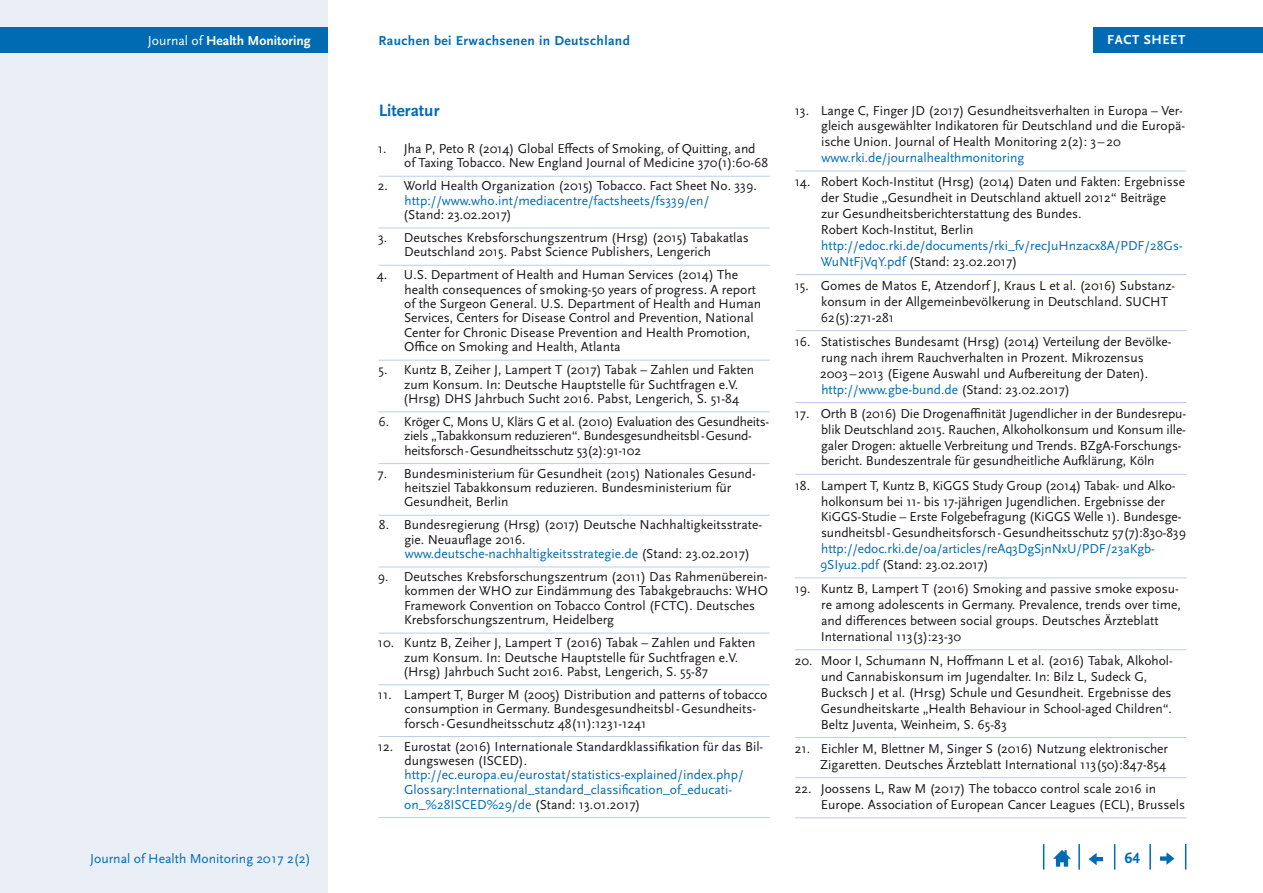
<style>
.page{position:relative;width:1263px;height:893px;background:#fff}
.page>*{position:absolute;margin:0;border:0;box-sizing:border-box;transform-origin:0 0}
.t1{font:700 17.25px "Scala Sans Pro";color:#006bb3}
.t2{font:700 15.75px "Scala Sans Pro";color:#006bb3}
.t3{font:700 13.65px "Scala Sans Pro";letter-spacing:.03em;color:#006bb3}
.t4{font:13.65px "Scala Sans Pro";color:#006bb3}
.t5{font:700 13.65px "Scala Sans Pro";color:#fff}
.Literaturverzeichnis{font:13.5px/15.9px "Scala Sans Pro";color:#1a171c}
.Literaturverzeichnis-2{font:13.5px/14.5px "Scala Sans Pro";color:#006bb3}
.Literaturverzeichnis-3{font:13.5px/14.4px "Scala Sans Pro";letter-spacing:-.02em;color:#1a171c}
.t6{font:700 13.5px "Scala Sans Pro";letter-spacing:.04em;color:#fff}
.s1{font-weight:400}
.s2{color:#006bb3}
.s3{color:#1a171c}
</style>
<div class="page">
<div style="left:0;top:0;width:327px;height:893px;background:#eaeef7"></div>
<div style="left:0;top:28px;width:327px;height:25px;background:#006bb3"></div>
<svg style="left:1185px;top:844px;width:1px;height:26px"></svg>
<hr style="left:1149px;top:844px;width:2px;height:26px;background:#006bb3">
<svg style="left:1114px;top:844px;width:1px;height:26px"></svg>
<hr style="left:1078px;top:844px;width:2px;height:26px;background:#006bb3">
<svg style="left:1043px;top:844px;width:1px;height:26px"></svg>
<svg style="left:1053px;top:850px;width:18px;height:17px"></svg>
<svg style="left:1089px;top:853px;width:14px;height:12px"></svg>
<svg style="left:1160px;top:852px;width:14px;height:13px"></svg>
<div style="left:1093px;top:28px;width:170px;height:25px;background:#006bb3"></div>
<hr style="left:795px;top:171px;width:391px;height:1px;background:#bdcee8">
<hr style="left:795px;top:274px;width:391px;height:1px;background:#bdcee8">
<hr style="left:795px;top:330px;width:391px;height:1px;background:#bdcee8">
<hr style="left:795px;top:402px;width:391px;height:1px;background:#bdcee8">
<hr style="left:795px;top:474px;width:391px;height:1px;background:#bdcee8">
<hr style="left:795px;top:577px;width:391px;height:1px;background:#bdcee8">
<hr style="left:795px;top:649px;width:391px;height:1px;background:#bdcee8">
<hr style="left:795px;top:737px;width:391px;height:1px;background:#bdcee8">
<hr style="left:795px;top:777px;width:391px;height:1px;background:#bdcee8">
<hr style="left:795px;top:817px;width:391px;height:1px;background:#bdcee8">
<hr style="left:378px;top:176px;width:392px;height:1px;background:#bdcee8">
<hr style="left:378px;top:228px;width:392px;height:1px;background:#bdcee8">
<hr style="left:378px;top:265px;width:392px;height:1px;background:#bdcee8">
<hr style="left:378px;top:360px;width:392px;height:1px;background:#bdcee8">
<hr style="left:378px;top:411px;width:392px;height:1px;background:#bdcee8">
<hr style="left:378px;top:463px;width:392px;height:1px;background:#bdcee8">
<hr style="left:378px;top:515px;width:392px;height:1px;background:#bdcee8">
<hr style="left:378px;top:567px;width:392px;height:1px;background:#bdcee8">
<hr style="left:378px;top:633px;width:392px;height:1px;background:#bdcee8">
<hr style="left:378px;top:684px;width:392px;height:1px;background:#bdcee8">
<hr style="left:378px;top:736px;width:392px;height:1px;background:#bdcee8">
<hr style="left:378px;top:817px;width:392px;height:1px;background:#bdcee8">
<p class="t5" style="left:148px;top:33px;width:164px"><span class="s1">Journal of</span> Health Monitoring</p>
<p class="t3" style="left:378px;top:33px;width:253px">Rauchen bei Erwachsenen in Deutschland</p>
<h2 class="t1" style="left:379px;top:100px;width:62px">Literatur</h2>
<p class="Literaturverzeichnis" style="left:404px;top:141px;width:365px;line-height:14.4px;text-indent:-26px">1. Jha P, Peto R (2014) Global Effects of Smoking, of Quitting, and of Taxing Tobacco. New England Journal of Medicine 370(1):60-68</p>
<p class="Literaturverzeichnis" style="left:403px;top:179px;width:355px;line-height:14.4px;text-indent:-25px">2. World Health Organization (2015) Tobacco. Fact Sheet No. 339. <span class="s2">http://www.who.int/mediacentre/factsheets/fs339/en/<br></span>(Stand: 23.02.2017)</p>
<p class="Literaturverzeichnis" style="left:404px;top:230px;width:346px;line-height:14.4px;text-indent:-26px">3. Deutsches Krebsforschungszentrum (Hrsg) (2015) Tabakatlas<br>Deutschland 2015. Pabst Science Publishers, Lengerich</p>
<p class="Literaturverzeichnis" style="left:404px;top:268px;width:359px;line-height:14.4px;text-indent:-27px">4. U.S. Department of Health and Human Services (2014) The health consequences of smoking-50 years of progress. A report of the Surgeon General. U.S. Department of Health and Human Services, Centers for Disease Control and Prevention, National Center for Chronic Disease Prevention and Health Promotion, Office on Smoking and Health, Atlanta</p>
<p class="Literaturverzeichnis" style="left:403px;top:363px;width:352px;line-height:14.4px;text-indent:-25px">5. Kuntz B, Zeiher J, Lampert T (2017) Tabak – Zahlen und Fakten zum Konsum. In: Deutsche Hauptstelle für Suchtfragen e.V. (Hrsg) DHS Jahrbuch Sucht 2016. Pabst, Lengerich, S. 51-84</p>
<p class="Literaturverzeichnis-3" style="left:404px;top:414px;width:366px;text-indent:-26px">6. Kröger C, Mons U, Klärs G et al. (2010) Evaluation des Gesundheits&shy;ziels „Tabakkonsum reduzieren“. Bundesgesundheitsbl-Gesund&shy;heitsforsch-Gesundheitsschutz 53(2):91-102</p>
<p class="Literaturverzeichnis" style="left:404px;top:466px;width:353px;line-height:14.4px;text-indent:-26px">7. Bundesministerium für Gesundheit (2015) Nationales Gesund&shy;heitsziel Tabakkonsum reduzieren. Bundesministerium für<br>Gesundheit, Berlin</p>
<p class="Literaturverzeichnis" style="left:404px;top:518px;width:359px;line-height:14.4px;text-indent:-25px">8. Bundesregierung (Hrsg) (2017) Deutsche Nachhaltigkeitsstrate&shy;gie. Neuauflage 2016. <span class="s2">www.deutsche-nachhaltigkeitsstrategie.de</span> (Stand: 23.02.2017)</p>
<p class="Literaturverzeichnis" style="left:404px;top:569px;width:365px;line-height:14.4px;text-indent:-26px">9. Deutsches Krebsforschungszentrum (2011) Das Rahmenüberein&shy;kommen der WHO zur Eindämmung des Tabakgebrauchs: WHO Framework Convention on Tobacco Control (FCTC). Deutsches Krebsforschungszentrum, Heidelberg</p>
<p class="Literaturverzeichnis" style="left:403px;top:635px;width:354px;line-height:14.4px;text-indent:-25px">10. Kuntz B, Zeiher J, Lampert T (2016) Tabak – Zahlen und Fakten zum Konsum. In: Deutsche Hauptstelle für Suchtfragen e.V. (Hrsg) Jahrbuch Sucht 2016. Pabst, Lengerich, S. 55-87</p>
<p class="Literaturverzeichnis" style="left:404px;top:687px;width:364px;line-height:14.4px;text-indent:-27px">11. Lampert T, Burger M (2005) Distribution and patterns of tobacco consumption in Germany. Bundesgesundheitsbl-Gesundheits&shy;forsch-Gesundheitsschutz 48(11):1231-1241</p>
<p class="Literaturverzeichnis-2" style="left:404px;top:739px;width:361px;text-indent:-26px"><span class="s3">12. Eurostat (2016) Internationale Standardklassifikation für das Bil&shy;dungswesen (ISCED). </span>http://ec.europa.eu/eurostat/statistics-explained/index.php/ Glossary:International_standard_classification_of_educati&shy;on_%28ISCED%29/de <span class="s3">(Stand: 13.01.2017)</span></p>
<p class="t6" style="left:1107px;top:32px;width:80px">FACT SHEET</p>
<p class="Literaturverzeichnis" style="left:821px;top:102px;width:365px;text-indent:-26px">13. Lange C, Finger JD (2017) Gesundheitsverhalten in Europa – Ver&shy;gleich ausgewählter Indikatoren für Deutschland und die Europä&shy;ische Union. Journal of Health Monitoring 2(2): 3–20 <span class="s2">www.rki.de/journalhealthmonitoring</span></p>
<p class="Literaturverzeichnis" style="left:821px;top:174px;width:366px;text-indent:-26px">14. Robert Koch-Institut (Hrsg) (2014) Daten und Fakten: Ergebnisse der Studie „Gesundheit in Deutschland aktuell 2012“ Beiträge zur Gesundheitsberichterstattung des Bundes.<br>Robert Koch-Institut, Berlin <span class="s2">http://edoc.rki.de/documents/rki_fv/recJuHnzacx8A/PDF/28Gs-WuNtFjVqY.pdf</span> (Stand: 23.02.2017)</p>
<p class="Literaturverzeichnis" style="left:821px;top:278px;width:356px;text-indent:-26px">15. Gomes de Matos E, Atzendorf J, Kraus L et al. (2016) Substanz&shy;konsum in der Allgemeinbevölkerung in Deutschland. SUCHT<br>62(5):271-281</p>
<p class="Literaturverzeichnis" style="left:820px;top:334px;width:353px;text-indent:-26px">16. Statistisches Bundesamt (Hrsg) (2014) Verteilung der Bevölke&shy;rung nach ihrem Rauchverhalten in Prozent. Mikrozensus 2003–2013 (Eigene Auswahl und Aufbereitung der Daten). <span class="s2">http://www.gbe-bund.de</span> (Stand: 23.02.2017)</p>
<p class="Literaturverzeichnis" style="left:821px;top:406px;width:366px;text-indent:-26px">17. Orth B (2016) Die Drogenaffinität Jugendlicher in der Bundesrepu&shy;blik Deutschland 2015. Rauchen, Alkoholkonsum und Konsum ille&shy;galer Drogen: aktuelle Verbreitung und Trends. BZgA-Forschungs&shy;bericht. Bundeszentrale für gesundheitliche Aufklärung, Köln</p>
<p class="Literaturverzeichnis" style="left:820px;top:477px;width:367px;text-indent:-25px">18. Lampert T, Kuntz B, KiGGS Study Group (2014) Tabak- und Alko&shy;holkonsum bei 11- bis 17-jährigen Jugendlichen. Ergebnisse der KiGGS-Studie – Erste Folgebefragung (KiGGS Welle 1). Bundesge&shy;sundheitsbl-Gesundheitsforsch-Gesundheitsschutz 57(7):830-839 <span class="s2">http://edoc.rki.de/oa/articles/reAq3DgSjnNxU/PDF/23aKgb-9SIyu2.pdf</span> (Stand: 23.02.2017)</p>
<p class="Literaturverzeichnis" style="left:821px;top:581px;width:361px;text-indent:-26px">19. Kuntz B, Lampert T (2016) Smoking and passive smoke exposu&shy;re among adolescents in Germany. Prevalence, trends over time, and differences between social groups. Deutsches Ärzteblatt International 113(3):23-30</p>
<p class="Literaturverzeichnis" style="left:821px;top:653px;width:354px;text-indent:-26px">20. Moor I, Schumann N, Hoffmann L et al. (2016) Tabak, Alkohol&shy;und Cannabiskonsum im Jugendalter. In: Bilz L, Sudeck G, Bucksch J et al. (Hrsg) Schule und Gesundheit. Ergebnisse des Gesundheitskarte „Health Behaviour in School-aged Children“.<br>Beltz Juventa, Weinheim, S. 65-83</p>
<p class="Literaturverzeichnis" style="left:795px;top:741px;width:375px;text-align:right">21. Eichler M, Blettner M, Singer S (2016) Nutzung elektronischer<br>Zigaretten. Deutsches Ärzteblatt International 113(50):847-854</p>
<p class="Literaturverzeichnis" style="left:821px;top:781px;width:366px;text-indent:-26px">22. Joossens L, Raw M (2017) The tobacco control scale 2016 in<br>Europe. Association of European Cancer Leagues (ECL), Brussels</p>
<p class="t4" style="left:90px;top:850px;width:222px">Journal of Health Monitoring 2017 2(2)</p>
<p class="t2" style="left:1124px;top:849px;width:17px">64</p>
</div>
